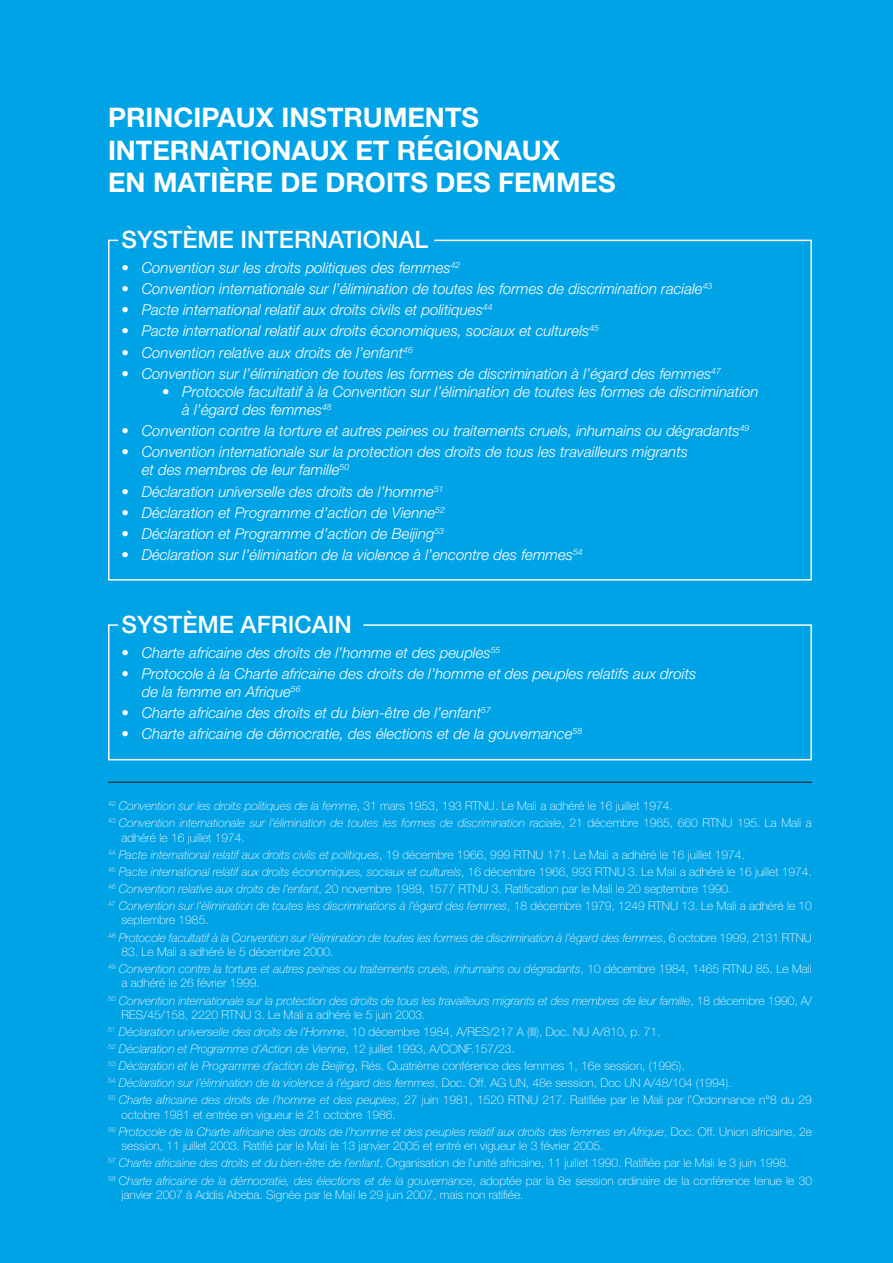
<style>
.page{position:relative;width:893px;height:1263px;background:#00a3e6}
.page>*{position:absolute;margin:0;border:0;box-sizing:border-box;transform-origin:0 0}
.t1{font:700 27px "Helvetica Neue LT Std";color:#fff}
.t2{font:500 24px "Helvetica Neue LT Std";color:#fff}
.t3{font:italic 300 15px/18px "Helvetica Neue LT Std";color:#fff}
.t4{font:100 12px/17.1px "Helvetica Neue LT Std";color:#fff}
.t5{font:italic 100 12px/17.1px "Helvetica Neue LT Std";color:#fff}
.s1{font-style:normal}
.s2{font-style:italic}
</style>
<div class="page">
<hr style="left:108px;top:782px;width:704px;height:1px;background:#1c1c1a">
<svg style="left:108px;top:239px;width:704px;height:342px"></svg>
<svg style="left:108px;top:624px;width:704px;height:137px"></svg>
<h1 class="t1" style="left:108px;top:101px;width:35px">PRINCIPA</h1>
<h1 class="t1" style="left:236px;top:101px;width:63px">UX INSTR</h1>
<h1 class="t1" style="left:363px;top:101px;width:40px">UMENTS</h1>
<h1 class="t1" style="left:108px;top:133px;width:17px">INTERNATI</h1>
<h1 class="t1" style="left:250px;top:133px;width:311px">ONAUX ET RÉGIONAUX</h1>
<h1 class="t1" style="left:108px;top:166px;width:62px">EN MATI</h1>
<h1 class="t1" style="left:218px;top:166px;width:182px">ÈRE DE DROITS</h1>
<h1 class="t1" style="left:435px;top:166px;width:19px">DES</h1>
<h1 class="t1" style="left:498px;top:166px;width:21px">FEMMES</h1>
<h2 class="t2" style="left:122px;top:225px;width:306px">SYSTÈME INTERNATIONAL</h2>
<p class="t3" style="left:122px;top:258px;width:340px">• Convention sur les droits politiques des femmes<sup>42</sup></p>
<p class="t3" style="left:121px;top:279px;width:592px">• Convention internationale sur l’élimination de toutes les formes de discrimination raciale<sup>43</sup></p>
<p class="t3" style="left:121px;top:301px;width:373px">• Pacte international relatif aux droits civils et politiques<sup>44</sup></p>
<p class="t3" style="left:121px;top:322px;width:479px">• Pacte international relatif aux droits économiques, sociaux et culturels<sup>45</sup></p>
<p class="t3" style="left:122px;top:343px;width:293px">• Convention relative aux droits de l’enfant<sup>46</sup></p>
<p class="t3" style="left:122px;top:364px;width:601px">• Convention sur l’élimination de toutes les formes de discrimination à l’égard des femmes<sup>47</sup></p>
<p class="t3" style="left:182px;top:382px;width:578px;text-indent:-20px">• Protocole facultatif à la Convention sur l’élimination de toutes les formes de discrimination à l’égard des femmes<sup>48</sup></p>
<p class="t3" style="left:122px;top:422px;width:629px">• Convention contre la torture et autres peines ou traitements cruels, inhumains ou dégradants<sup>49</sup></p>
<p class="t3" style="left:142px;top:443px;width:548px;text-indent:-20px">• Convention internationale sur la protection des droits de tous les travailleurs migrants et des membres de leur famille<sup>50</sup></p>
<p class="t3" style="left:122px;top:482px;width:324px">• Déclaration universelle des droits de l’homme<sup>51</sup></p>
<p class="t3" style="left:122px;top:503px;width:325px">• Déclaration et Programme d’action de Vienne<sup>52</sup></p>
<p class="t3" style="left:122px;top:525px;width:324px">• Déclaration et Programme d’action de Beijing<sup>53</sup></p>
<p class="t3" style="left:122px;top:546px;width:463px">• Déclaration sur l’élimination de la violence à l’encontre des femmes<sup>54</sup></p>
<h2 class="t2" style="left:122px;top:610px;width:232px">SYSTÈME AFRICAIN</h2>
<p class="t3" style="left:122px;top:643px;width:380px">• Charte africaine des droits de l’homme et des peuples<sup>55</sup></p>
<p class="t3" style="left:142px;top:664px;width:556px;text-indent:-20px">• Protocole à la Charte africaine des droits de l’homme et des peuples relatifs aux droits de la femme en Afrique<sup>56</sup></p>
<p class="t3" style="left:122px;top:704px;width:371px">• Charte africaine des droits et du bien-être de l’enfant<sup>57</sup></p>
<p class="t3" style="left:121px;top:725px;width:462px">• Charte africaine de démocratie, des élections et de la gouvernance<sup>58</sup></p>
<p class="t5" style="left:108px;top:797px;width:705px"><sup>42</sup> Convention sur les droits politiques de la femme<span class="s1">, 31 mars 1953, 193 RTNU. Le Mali a adhéré le 16 juillet 1974.<br></span><sup>43</sup> Convention internationale sur l’élimination de toutes les formes de discrimination raciale<span class="s1">, 21 décembre 1965, 660 RTNU 195. La Mali a</span></p>
<p class="t4" style="left:108px;top:829px;width:705px;text-indent:14px">adhéré le 16 juillet 1974.<br><sup>44</sup> <span class="s2">Pacte international relatif aux droits civils et politiques</span>, 19 décembre 1966, 999 RTNU 171. Le Mali a adhéré le 16 juillet 1974.<br><sup>45</sup> <span class="s2">Pacte international relatif aux droits économiques, sociaux et culturels</span>, 16 décembre 1966, 993 RTNU 3. Le Mali a adhéré le 16 juillet 1974.<br><sup>46</sup> <span class="s2">Convention relative aux droits de l’enfant</span>, 20 novembre 1989, 1577 RTNU 3. Ratification par le Mali le 20 septembre 1990.<br><sup>47</sup> <span class="s2">Convention sur l’élimination de toutes les discriminations à l’égard des femmes</span>, 18 décembre 1979, 1249 RTNU 13. Le Mali a adhéré le 10</p>
<p class="t5" style="left:108px;top:911px;width:705px;text-indent:14px"><span class="s1">septembre 1985.<br></span><sup>48</sup> Protocole facultatif à la Convention sur l’élimination de toutes les formes de discrimination à l’égard des femmes<span class="s1">, 6 octobre 1999, 2131 RTNU</span></p>
<p class="t5" style="left:108px;top:943px;width:705px;text-indent:14px"><span class="s1">83. Le Mali a adhéré le 5 décembre 2000.<br></span><sup>49</sup> Convention contre la torture et autres peines ou traitements cruels, inhumains ou dégradants<span class="s1">, 10 décembre 1984, 1465 RTNU 85. Le Mali</span></p>
<p class="t5" style="left:108px;top:974px;width:705px;text-indent:14px"><span class="s1">a adhéré le 26 février 1999.<br></span><sup>50</sup> Convention internationale sur la protection des droits de tous les travailleurs migrants et des membres de leur famille<span class="s1">, 18 décembre 1990, A/</span></p>
<p class="t4" style="left:108px;top:1006px;width:705px;text-indent:14px">RES/45/158, 2220 RTNU 3. Le Mali a adhéré le 5 juin 2003.<br><sup>51</sup> <span class="s2">Déclaration universelle des droits de l’Homme</span>, 10 décembre 1984, A/RES/217 A (III), Doc. NU A/810, p. 71.<br><sup>52</sup> <span class="s2">Déclaration et Programme d’Action de Vienne</span>, 12 juillet 1993, A/CONF.157/23.<br><sup>53</sup> <span class="s2">Déclaration et le Programme d’action de Beijing</span>, Rés. Quatrième conférence des femmes 1, 16e session, (1995).<br><sup>54</sup> <span class="s2">Déclaration sur l’élimination de la violence à l’égard des femmes</span>, Doc. Off. AG UN, 48e session, Doc UN A/48/104 (1994).<br><sup>55</sup> <span class="s2">Charte africaine des droits de l’homme et des peuples</span>, 27 juin 1981, 1520 RTNU 217. Ratifiée par le Mali par l’Ordonnance n°8 du 29</p>
<p class="t5" style="left:108px;top:1106px;width:705px;text-indent:14px"><span class="s1">octobre 1981 et entrée en vigueur le 21 octobre 1986.<br></span><sup>56</sup> Protocole de la Charte africaine des droits de l’homme et des peuples relatif aux droits des femmes en Afrique<span class="s1">, Doc. Off. Union africaine, 2e</span></p>
<p class="t4" style="left:108px;top:1137px;width:705px;text-indent:14px">session, 11 juillet 2003. Ratifié par le Mali le 13 janvier 2005 et entré en vigueur le 3 février 2005.<br><sup>57</sup> <span class="s2">Charte africaine des droits et du bien-être de l’enfant</span>, Organisation de l’unité africaine, 11 juillet 1990. Ratifiée par le Mali le 3 juin 1998.<br><sup>58</sup> C<span class="s2">harte africaine de la démocratie, des élections et de la gouvernance</span>, adoptée par la 8e session ordinaire de la conférence tenue le 30</p>
<p class="t4" style="left:122px;top:1186px;width:404px">janvier 2007 à Addis Abeba. Signée par le Mali le 29 juin 2007, mais non ratifiée.</p>
</div>
